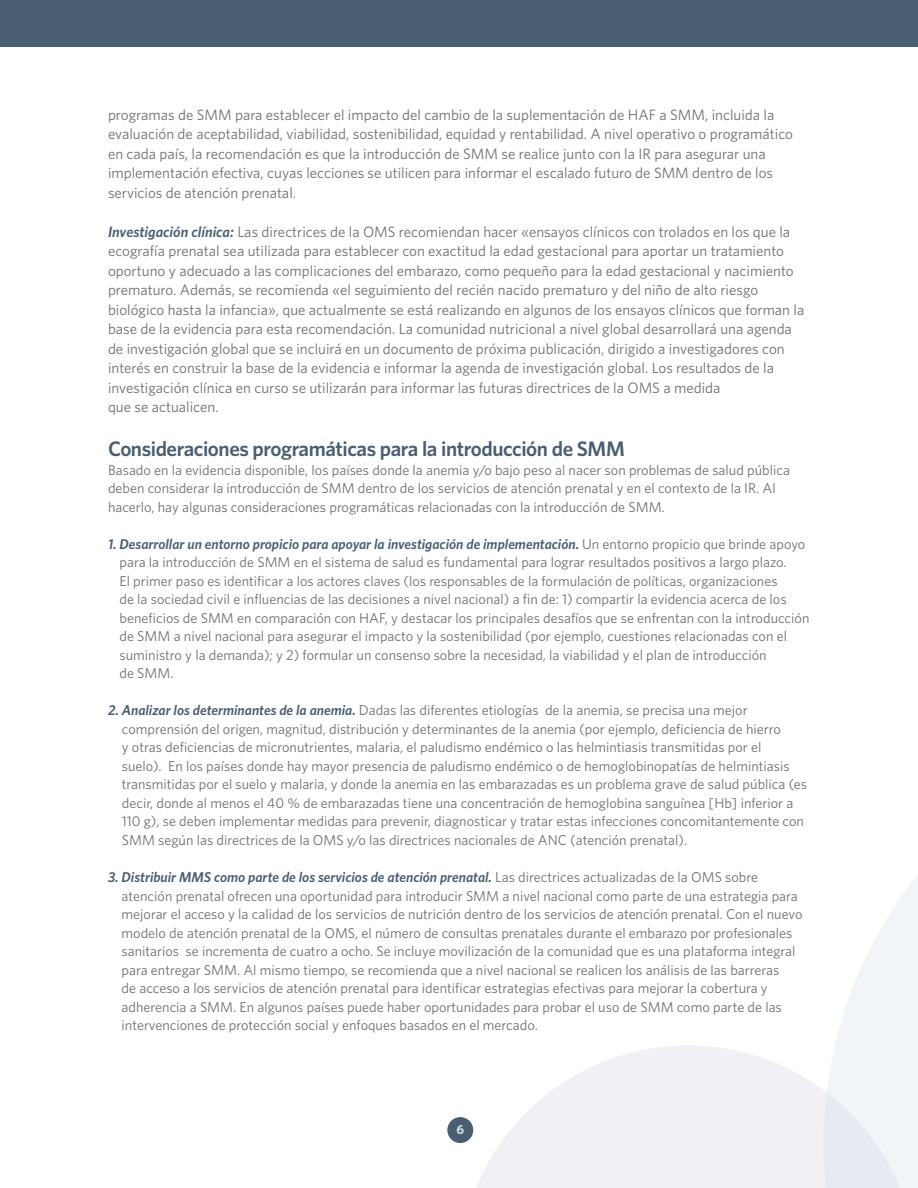
<style>
.page{position:relative;width:918px;height:1188px;background:#fff}
.page>*{position:absolute;margin:0;border:0;box-sizing:border-box;transform-origin:0 0}
.t1{font:600 21px "Whitney";letter-spacing:-.02em;color:#495e71}
.t2{font:15px/19.5px "Whitney";color:#6d6f71}
.t3{font:14.25px/18.5px "Whitney";color:#6d6f71}
.t4{font:700 13.5px "Whitney";color:#c9d9e5}
.s1{font-weight:600;font-style:italic;color:#495e71}
</style>
<div class="page">
<div style="left:447px;top:1117px;width:26px;height:26px;background:#495e71;border-radius:50%"></div>
<svg style="left:459px;top:1046px;width:365px;height:142px;fill:#f2f0f4"></svg>
<svg style="left:824px;top:875px;width:94px;height:313px;fill:#f1f5f8"></svg>
<div style="left:0;top:0;width:918px;height:46px;background:#495e71"></div>
<p class="t2" style="left:108px;top:105px;width:687px">programas de SMM para establecer el impacto del cambio de la suplementación de HAF a SMM, incluida la evaluación de aceptabilidad, viabilidad, sostenibilidad, equidad y rentabilidad. A nivel operativo o programático en cada país, la recomendación es que la introducción de SMM se realice junto con la IR para asegurar una implementación efectiva, cuyas lecciones se utilicen para informar el escalado futuro de SMM dentro de los servicios de atención prenatal.</p>
<p class="t2" style="left:108px;top:222px;width:698px"><span class="s1">Investigación clínica:</span> Las directrices de la OMS recomiendan hacer «ensayos clínicos con trolados en los que la ecografía prenatal sea utilizada para establecer con exactitud la edad gestacional para aportar un tratamiento oportuno y adecuado a las complicaciones del embarazo, como pequeño para la edad gestacional y nacimiento prematuro. Además, se recomienda «el seguimiento del recién nacido prematuro y del niño de alto riesgo biológico hasta la infancia», que actualmente se está realizando en algunos de los ensayos clínicos que forman la base de la evidencia para esta recomendación. La comunidad nutricional a nivel global desarrollará una agenda de investigación global que se incluirá en un documento de próxima publicación, dirigido a investigadores con interés en construir la base de la evidencia e informar la agenda de investigación global. Los resultados de la investigación clínica en curso se utilizarán para informar las futuras directrices de la OMS a medida<br>que se actualicen.</p>
<p class="t1" style="left:108px;top:435px;width:518px">Consideraciones programáticas para la introducción de SMM</p>
<p class="t3" style="left:108px;top:460px;width:684px">Basado en la evidencia disponible, los países donde la anemia y/o bajo peso al nacer son problemas de salud pública deben considerar la introducción de SMM dentro de los servicios de atención prenatal y en el contexto de la IR. Al hacerlo, hay algunas consideraciones programáticas relacionadas con la introducción de SMM.</p>
<p class="t3" style="left:120px;top:534px;width:691px;text-indent:-12px"><span class="s1">1. Desarrollar un entorno propicio para apoyar la investigación de implementación.</span> Un entorno propicio que brinde apoyo para la introducción de SMM en el sistema de salud es fundamental para lograr resultados positivos a largo plazo.<br>El primer paso es identificar a los actores claves (los responsables de la formulación de políticas, organizaciones<br>de la sociedad civil e influencias de las decisiones a nivel nacional) a fin de: 1) compartir la evidencia acerca de los beneficios de SMM en comparación con HAF, y destacar los principales desafíos que se enfrentan con la introducción de SMM a nivel nacional para asegurar el impacto y la sostenibilidad (por ejemplo, cuestiones relacionadas con el suministro y la demanda); y 2) formular un consenso sobre la necesidad, la viabilidad y el plan de introducción<br>de SMM.</p>
<p class="t3" style="left:122px;top:701px;width:687px;text-indent:-14px"><span class="s1">2. Analizar los determinantes de la anemia.</span> Dadas las diferentes etiologías de la anemia, se precisa una mejor comprensión del origen, magnitud, distribución y determinantes de la anemia (por ejemplo, deficiencia de hierro<br>y otras deficiencias de micronutrientes, malaria, el paludismo endémico o las helmintiasis transmitidas por el<br>suelo). En los países donde hay mayor presencia de paludismo endémico o de hemoglobinopatías de helmintiasis transmitidas por el suelo y malaria, y donde la anemia en las embarazadas es un problema grave de salud pública (es decir, donde al menos el 40 % de embarazadas tiene una concentración de hemoglobina sanguínea [Hb] inferior a 110 g), se deben implementar medidas para prevenir, diagnosticar y tratar estas infecciones concomitantemente con SMM según las directrices de la OMS y/o las directrices nacionales de ANC (atención prenatal).</p>
<p class="t3" style="left:122px;top:867px;width:682px;text-indent:-14px"><span class="s1">3. Distribuir MMS como parte de los servicios de atención prenatal.</span> Las directrices actualizadas de la OMS sobre atención prenatal ofrecen una oportunidad para introducir SMM a nivel nacional como parte de una estrategia para mejorar el acceso y la calidad de los servicios de nutrición dentro de los servicios de atención prenatal. Con el nuevo modelo de atención prenatal de la OMS, el número de consultas prenatales durante el embarazo por profesionales sanitarios se incrementa de cuatro a ocho. Se incluye movilización de la comunidad que es una plataforma integral para entregar SMM. Al mismo tiempo, se recomienda que a nivel nacional se realicen los análisis de las barreras<br>de acceso a los servicios de atención prenatal para identificar estrategias efectivas para mejorar la cobertura y adherencia a SMM. En algunos países puede haber oportunidades para probar el uso de SMM como parte de las intervenciones de protección social y enfoques basados en el mercado.</p>
<p class="t4" style="left:457px;top:1120px;width:9px">6</p>
</div>
